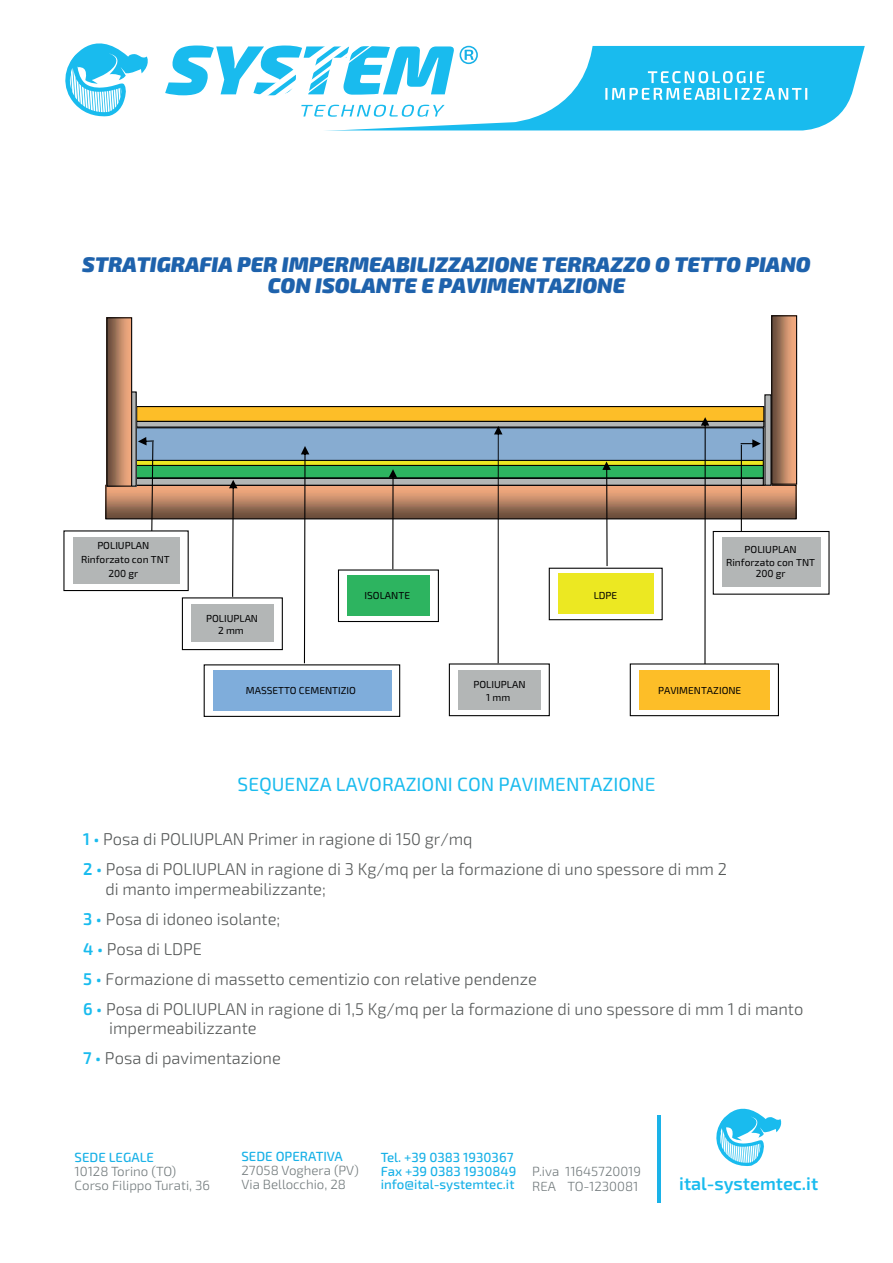
<style>
.page{position:relative;width:893px;height:1263px;background:#fff}
.page>*{position:absolute;margin:0;border:0;box-sizing:border-box;transform-origin:0 0}
.t1{font:italic 900 21.3px/21.3px "Exo 2";color:#1e62ac;text-align:center}
.t2{font:19.2px "Exo 2";color:#19bbee}
.t3{font:600 18.15px "Exo 2";color:#19bbee}
.t4{font:300 16.95px/30px "Exo 2";color:#555858}
.t5{font:300 13.35px/14.2px "Exo 2";color:#727a7c}
.t6{font:500 13.35px/13.5px "Exo 2";color:#18b1e7}
.t7{font:10.2px/12.1px "Exo 2";color:#000001;text-align:center}
.s1{font-weight:600;color:#19bbee}
</style>
<div class="page">
<svg style="left:601px;top:46px;width:264px;height:84px;background:#2dc1ef"></svg>
<svg style="left:325px;top:45px;width:276px;height:86px;fill:#19bbee"></svg>
<svg style="left:605px;top:65px;width:216px;height:42px;background:#3cc5f0"></svg>
<svg style="left:65px;top:43px;width:83px;height:74px"></svg>
<svg style="left:165px;top:45px;width:403px;height:72px"></svg>
<hr style="left:658px;top:1115px;width:3px;height:88px;background:#1ab2e8">
<svg style="left:716px;top:1108px;width:66px;height:58px"></svg>
<img style="left:107px;top:487px;width:688px;height:30px">
<div style="left:105px;top:485px;width:692px;height:34px;border:1px solid #000001"></div>
<div style="left:136px;top:478px;width:627px;height:7px;background:#b3b6b6"></div>
<div style="left:136px;top:478px;width:628px;height:8px;border:1px solid #000001"></div>
<div style="left:136px;top:463px;width:627px;height:15px;background:#2db460"></div>
<div style="left:136px;top:462px;width:628px;height:16px;border:1px solid #000001"></div>
<div style="left:136px;top:460px;width:627px;height:5px;background:#ece822"></div>
<div style="left:136px;top:460px;width:628px;height:6px;border:1px solid #000001"></div>
<div style="left:136px;top:428px;width:627px;height:32px;background:#87acd1"></div>
<div style="left:136px;top:427px;width:628px;height:34px;border:1px solid #000001"></div>
<div style="left:137px;top:421px;width:627px;height:6px;background:#b3b6b6"></div>
<div style="left:136px;top:421px;width:628px;height:7px;border:1px solid #000001"></div>
<div style="left:137px;top:407px;width:627px;height:14px;background:#fdbe28"></div>
<div style="left:136px;top:406px;width:628px;height:16px;border:1px solid #000001"></div>
<div style="left:182px;top:597px;width:101px;height:53px;border:1px solid #000001"></div>
<div style="left:191px;top:604px;width:83px;height:37px;background:#b3b6b6"></div>
<svg style="left:229px;top:480px;width:8px;height:117px"></svg>
<div style="left:338px;top:569px;width:101px;height:53px;border:1px solid #000001"></div>
<div style="left:347px;top:576px;width:83px;height:40px;background:#2db460"></div>
<svg style="left:389px;top:469px;width:8px;height:100px"></svg>
<div style="left:549px;top:568px;width:114px;height:52px;border:1px solid #000001"></div>
<div style="left:558px;top:574px;width:95px;height:40px;background:#ece822"></div>
<div style="left:204px;top:664px;width:196px;height:53px;border:1px solid #000001"></div>
<div style="left:213px;top:671px;width:178px;height:40px;background:#7faddb"></div>
<div style="left:449px;top:663px;width:101px;height:53px;border:1px solid #000001"></div>
<div style="left:458px;top:670px;width:83px;height:21px;background:#b3b6b6"></div>
<div style="left:458px;top:691px;width:83px;height:19px;background:#b3b6b6"></div>
<div style="left:630px;top:663px;width:149px;height:53px;border:1px solid #000001"></div>
<div style="left:639px;top:670px;width:131px;height:21px;background:#fdbe28"></div>
<div style="left:639px;top:691px;width:131px;height:19px;background:#fdbe28"></div>
<svg style="left:602px;top:461px;width:9px;height:105px"></svg>
<svg style="left:301px;top:446px;width:8px;height:217px"></svg>
<svg style="left:494px;top:426px;width:8px;height:237px"></svg>
<svg style="left:701px;top:417px;width:8px;height:247px"></svg>
<div style="left:765px;top:395px;width:6px;height:90px;background:#b3b6b6"></div>
<div style="left:131px;top:392px;width:5px;height:94px;background:#b3b6b6"></div>
<div style="left:131px;top:391px;width:6px;height:96px;border:1px solid #000001"></div>
<img style="left:773px;top:317px;width:22px;height:166px">
<div style="left:771px;top:315px;width:26px;height:170px;border:1px solid #000001"></div>
<img style="left:108px;top:319px;width:22px;height:166px">
<div style="left:106px;top:317px;width:26px;height:170px;border:1px solid #000001"></div>
<div style="left:63px;top:530px;width:126px;height:61px;border:1px solid #000001"></div>
<div style="left:73px;top:537px;width:107px;height:15px;background:#b3b6b6"></div>
<div style="left:73px;top:552px;width:107px;height:16px;background:#b3b6b6"></div>
<div style="left:73px;top:568px;width:107px;height:16px;background:#b3b6b6"></div>
<svg style="left:138px;top:437px;width:16px;height:95px"></svg>
<svg style="left:741px;top:439px;width:20px;height:9px"></svg>
<hr style="left:741px;top:445px;width:1px;height:86px;background:#000001">
<div style="left:713px;top:531px;width:117px;height:64px;border:1px solid #000001"></div>
<div style="left:722px;top:537px;width:98px;height:16px;background:#b3b6b6"></div>
<div style="left:722px;top:553px;width:98px;height:16px;background:#b3b6b6"></div>
<div style="left:722px;top:569px;width:98px;height:18px;background:#b3b6b6"></div>
<p class="t1" style="left:82px;top:254px;width:730px">STRATIGRAFIA PER IMPERMEABILIZZAZIONE TERRAZZO O TETTO PIANO<br>CON ISOLANTE E PAVIMENTAZIONE</p>
<p class="t7" style="left:81px;top:538px;width:90px;line-height:14.2px">POLIUPLAN<br>Rinforzato con TNT<br>200 gr</p>
<p class="t7" style="left:745px;top:544px;width:54px">POLIUPLAN</p>
<p class="t7" style="left:206px;top:612px;width:54px">POLIUPLAN<br>2 mm</p>
<p class="t7" style="left:365px;top:590px;width:47px">ISOLANTE</p>
<p class="t7" style="left:594px;top:590px;width:25px">LDPE</p>
<p class="t7" style="left:726px;top:557px;width:90px;line-height:10.9px">Rinforzato con TNT<br>200 gr</p>
<p class="t7" style="left:246px;top:684px;width:112px">MASSETTO CEMENTIZIO</p>
<p class="t7" style="left:473px;top:679px;width:54px">POLIUPLAN<br>1 mm</p>
<p class="t7" style="left:658px;top:684px;width:85px">PAVIMENTAZIONE</p>
<p class="t2" style="left:238px;top:773px;width:419px">SEQUENZA LAVORAZIONI CON PAVIMENTAZIONE</p>
<p class="t4" style="left:83px;top:825px;width:645px"><span class="s1">1 •</span> Posa di POLIUPLAN Primer in ragione di 150 gr/mq<br><span class="s1">2 •</span> Posa di POLIUPLAN in ragione di 3 Kg/mq per la formazione di uno spessore di mm 2</p>
<p class="t4" style="left:83px;top:874px;width:722px;text-indent:22px">di manto impermeabilizzante;<br><span class="s1">3 •</span> Posa di idoneo isolante;<br><span class="s1">4 •</span> Posa di LDPE<br><span class="s1">5 •</span> Formazione di massetto cementizio con relative pendenze<br><span class="s1">6 •</span> Posa di POLIUPLAN in ragione di 1,5 Kg/mq per la formazione di uno spessore di mm 1 di manto</p>
<p class="t4" style="left:83px;top:1014px;width:199px;text-align:center">impermeabilizzante<br><span class="s1">7 •</span> Posa di pavimentazione</p>
<p class="t6" style="left:75px;top:1150px;width:81px">SEDE LEGALE</p>
<p class="t5" style="left:75px;top:1164px;width:137px">10128 Torino (TO)<br>Corso Filippo Turati, 36</p>
<p class="t6" style="left:242px;top:1149px;width:103px">SEDE OPERATIVA</p>
<p class="t5" style="left:242px;top:1163px;width:119px">27058 Voghera (PV)<br>Via Bellocchio, 28</p>
<p class="t6" style="left:381px;top:1151px;width:137px">Tel. +39 0383 1930367<br>Fax +39 0383 1930849 info@ital-systemtec.it</p>
<p class="t5" style="left:532px;top:1165px;width:110px">P.iva 11645720019<br>REA TO-1230081</p>
<p class="t3" style="left:679px;top:1173px;width:141px">ital-systemtec.it</p>
</div>
